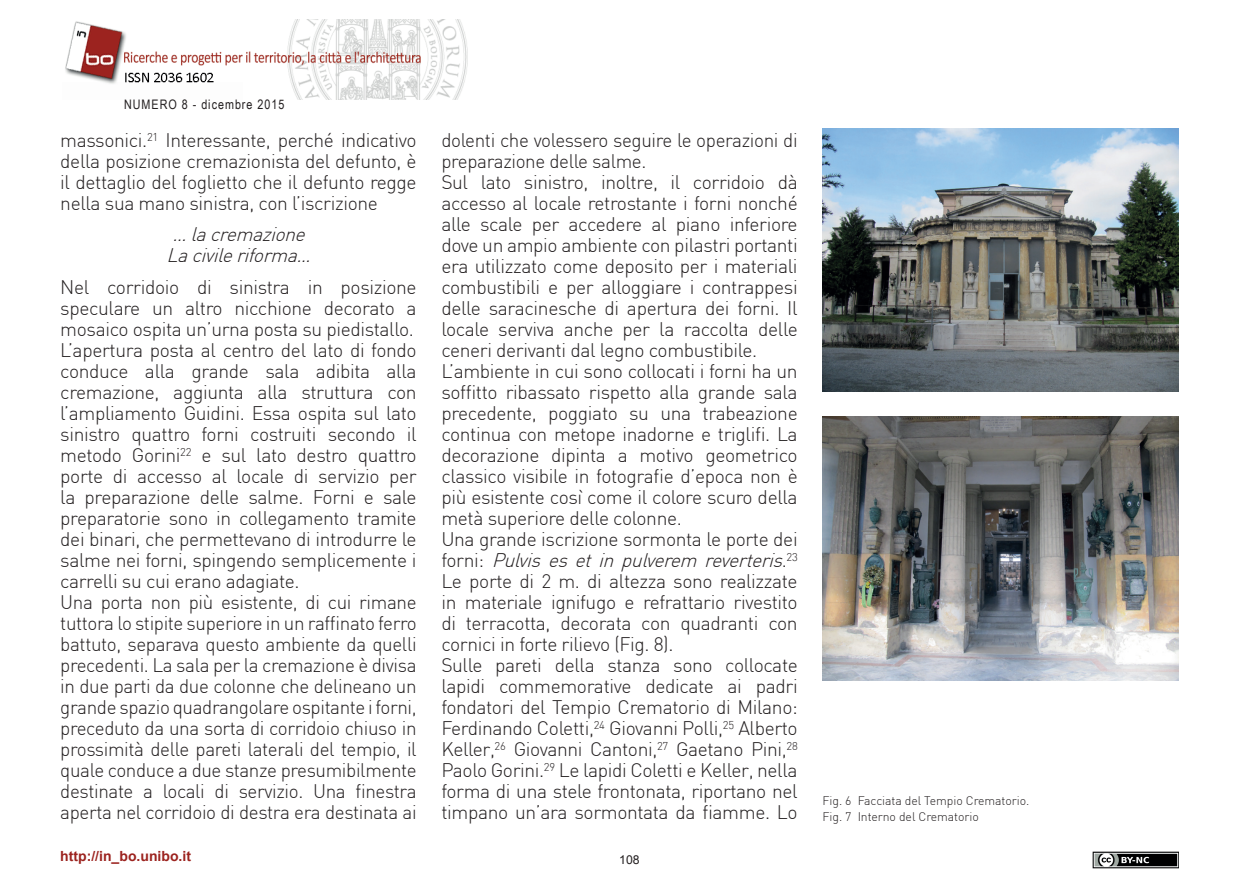
<style>
.page{position:relative;width:1241px;height:893px;background:#fff}
.page>*{position:absolute;margin:0;border:0;box-sizing:border-box;transform-origin:0 0}
.t1{font:300 19.25px/21px "DIN";letter-spacing:-.02em;color:#231f20}
.t2{font:italic 300 19.25px/21px "DIN";color:#231f20;text-align:center}
.t3{font:700 14px "Arial";color:#9c231f}
.t4{font:13.12px "Arial Narrow";letter-spacing:.075em;color:#231f20}
.t5{font:300 12.25px/15.8px "DIN";letter-spacing:-.005em;color:#231f20}
.t6{font:12.25px "Arial";color:#231f20}
.s1{font-style:italic}
</style>
<div class="page">
<img style="left:65px;top:19px;width:403px;height:80px">
<img style="left:1092px;top:851px;width:86px;height:17px">
<img style="left:822px;top:128px;width:356px;height:264px">
<img style="left:822px;top:417px;width:356px;height:263px">
<p class="t4" style="left:124px;top:95px;width:162px">NUMERO 8 - dicembre 2015</p>
<p class="t1" style="left:60px;top:129px;width:358px;text-align:justify">massonici.<sup>21</sup> Interessante, perché indicativo della posizione cremazionista del defunto, è il dettaglio del foglietto che il defunto regge nella sua mano sinistra, con l’iscrizione</p>
<p class="t2" style="left:167px;top:224px;width:151px">… lacremazione<br>Lacivileriforma…</p>
<p class="t1" style="left:60px;top:276px;width:358px">Nel corridoio di sinistra in posizione speculare un altro nicchione decorato a mosaico ospita un’urna posta su piedistallo.<br>L’apertura posta al centro del lato di fondo conduce alla grande sala adibita alla cremazione, aggiunta alla struttura con l’ampliamento Guidini. Essa ospita sul lato sinistro quattro forni costruiti secondo il metodo Gorini<sup>22</sup> e sul lato destro quattro porte di accesso al locale di servizio per la preparazione delle salme. Forni e sale preparatorie sono in collegamento tramite dei binari, che permettevano di introdurre le salme nei forni, spingendo semplicemente i carrelli su cui erano adagiate.<br>Una porta non più esistente, di cui rimane tuttora lo stipite superiore in un raffinato ferro battuto, separava questo ambiente da quelli precedenti. La sala per la cremazione è divisa in due parti da due colonne che delineano un grande spazio quadrangolare ospitante i forni, preceduto da una sorta di corridoio chiuso in prossimità delle pareti laterali del tempio, il quale conduce a due stanze presumibilmente destinate a locali di servizio. Una finestra aperta nel corridoio di destra era destinata ai</p>
<p class="t3" style="left:60px;top:847px;width:132px">http://in_bo.unibo.it</p>
<p class="t1" style="left:441px;top:129px;width:358px">dolenti che volessero seguire le operazioni di preparazione delle salme.<br>Sul lato sinistro, inoltre, il corridoio dà accesso al locale retrostante i forni nonché alle scale per accedere al piano inferiore dove un ampio ambiente con pilastri portanti era utilizzato come deposito per i materiali combustibili e per alloggiare i contrappesi delle saracinesche di apertura dei forni. Il locale serviva anche per la raccolta delle ceneri derivanti dal legno combustibile.<br>L’ambiente in cui sono collocati i forni ha un soffitto ribassato rispetto alla grande sala precedente, poggiato su una trabeazione continua con metope inadorne e triglifi. La decorazione dipinta a motivo geometrico classico visibile in fotografie d’epoca non è più esistente così come il colore scuro della metà superiore delle colonne.<br>Una grande iscrizione sormonta le porte dei f o r n i : <span class="s1">Pulvis es et in pulverem reverteris</span>. <sup>2</sup> <sup>3<br></sup>Le porte di 2 m. di altezza sono realizzate in materiale ignifugo e refrattario rivestito di terracotta, decorata con quadranti con cornici in forte rilievo (Fig. 8).<br>Sulle pareti della stanza sono collocate lapidi commemorative dedicate ai padri fondatori del Tempio Crematorio di Milano:<br>Ferdinando Coletti,<sup>24</sup> Giovanni Polli,<sup>25</sup> Alberto Keller,<sup>26</sup> Giovanni Cantoni,<sup>27</sup> Gaetano Pini,<sup>28<br></sup>Paolo Gorini.<sup>29</sup> Le lapidi Coletti e Keller, nella forma di una stele frontonata, riportano nel timpano un’ara sormontata da fiamme. Lo</p>
<p class="t6" style="left:619px;top:851px;width:22px">108</p>
<p class="t5" style="left:822px;top:793px;width:208px">Fig. 6 Facciata del Tempio Crematorio.<br>Fig. 7 Interno del Crematorio</p>
</div>
